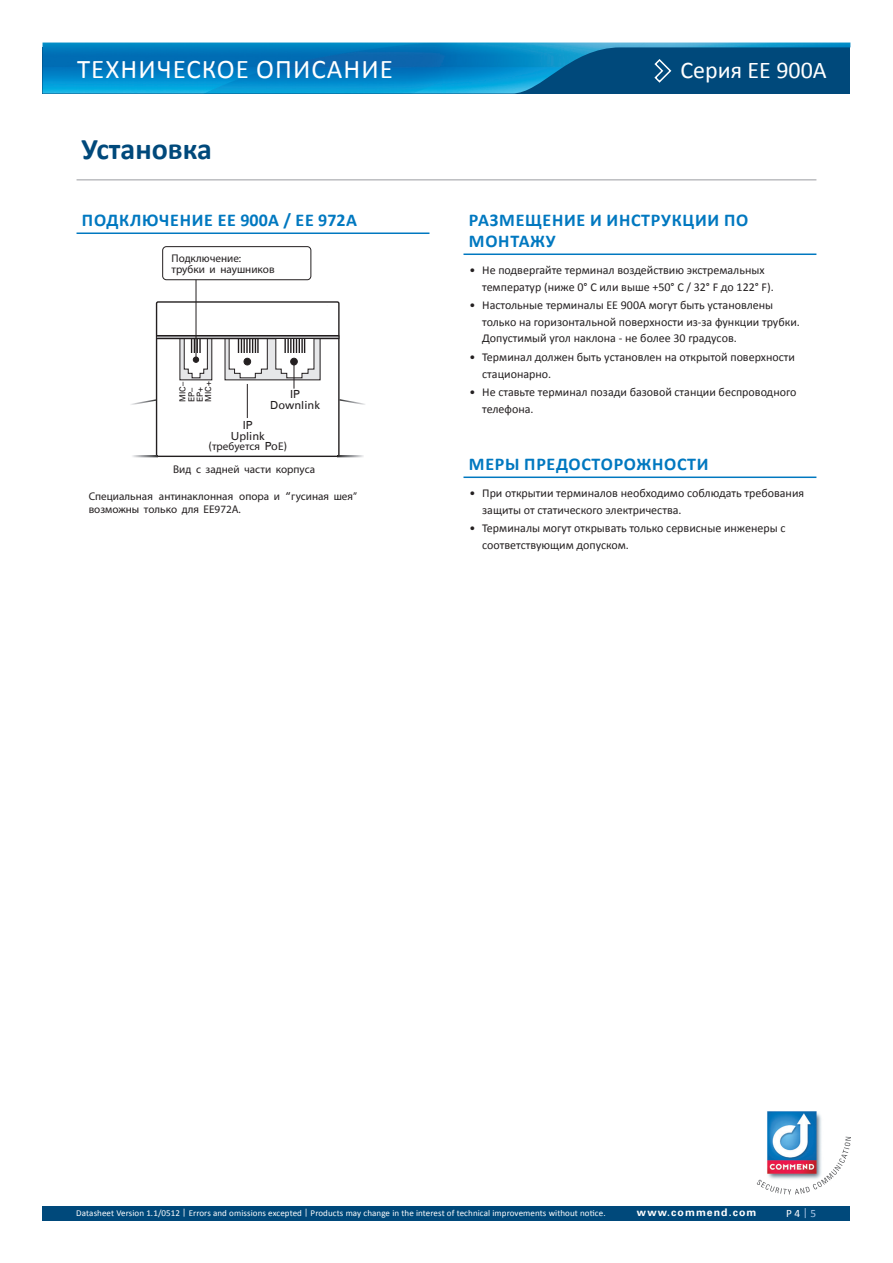
<style>
.page{position:relative;width:893px;height:1263px;background:#fff}
.page>*{position:absolute;margin:0;border:0;box-sizing:border-box;transform-origin:0 0}
.t1{font:700 30px "Calibri";color:#00497b}
.t2{font:27px "Calibri";letter-spacing:.04em;color:#fff}
.t3{font:24px "Calibri";color:#fff}
.t4{font:700 18px/21px "Calibri";letter-spacing:.04em;color:#0078c0}
.t5{font:12px/16.5px "Calibri";color:#231f20}
.t6{font:11.25px "Calibri";color:#fff}
.t7{font:11.1px/13.4px "Myriad Pro";color:#231f20}
.t8{font:11.1px/10.5px "Univers Com 55 Roman";color:#231f20;text-align:center}
.t9{font:700 10.5px "Univers Com 65";letter-spacing:.1em;color:#fff}
.t10{font:9px "Calibri";letter-spacing:.01em;color:#fff}
.t11{font:8.4px/8.6px "Univers Com 55 Roman";color:#231f20}
.s1{font-family:"Univers Com 55 Roman"}
.s2{color:#adc7e7}
</style>
<div class="page">
<img style="left:43px;top:43px;width:807px;height:51px">
<svg style="left:653px;top:58px;width:19px;height:26px"></svg>
<div style="left:43px;top:1205px;width:807px;height:15px;background:#00497b"></div>
<img style="left:767px;top:1111px;width:55px;height:26px">
<svg style="left:756px;top:1137px;width:94px;height:57px"></svg>
<hr style="left:77px;top:179px;width:739px;height:2px;background:#bcbdc0">
<hr style="left:463px;top:253px;width:353px;height:2px;background:#0078c0">
<hr style="left:77px;top:232px;width:352px;height:2px;background:#0078c0">
<hr style="left:463px;top:476px;width:353px;height:2px;background:#0078c0">
<div style="left:156px;top:301px;width:184px;height:156px;border:1px solid #231f20;border-radius:2px"></div>
<svg style="left:180px;top:338px;width:32px;height:42px"></svg>
<div style="left:225px;top:338px;width:95px;height:42px;background:#e6e7e9"></div>
<svg style="left:229px;top:339px;width:39px;height:39px"></svg>
<hr style="left:157px;top:335px;width:182px;height:1px;background:#231f20">
<hr style="left:157px;top:338px;width:182px;height:1px;background:#231f20">
<hr style="left:196px;top:278px;width:1px;height:82px;background:#231f20">
<svg style="left:184px;top:339px;width:24px;height:39px"></svg>
<hr style="left:247px;top:384px;width:1px;height:34px;background:#231f20">
<div style="left:244px;top:358px;width:7px;height:7px;background:#231f20;border-radius:50%"></div>
<div style="left:244px;top:358px;width:7px;height:7px;border:1px solid #231f20;border-radius:50%"></div>
<svg style="left:275px;top:339px;width:39px;height:50px"></svg>
<div style="left:291px;top:358px;width:6px;height:7px;background:#231f20;border-radius:50%"></div>
<div style="left:290px;top:358px;width:7px;height:7px;border:1px solid #231f20;border-radius:50%"></div>
<svg style="left:337px;top:456px;width:27px;height:1px"></svg>
<img style="left:339px;top:399px;width:26px;height:6px">
<svg style="left:132px;top:456px;width:26px;height:1px"></svg>
<img style="left:131px;top:399px;width:25px;height:6px">
<div style="left:162px;top:246px;width:149px;height:34px;border:1px solid #231f20;border-radius:4px"></div>
<h2 class="t2" style="left:77px;top:52px;width:317px">техническое описание</h2>
<h3 class="t3" style="left:680px;top:54px;width:148px">Серия EE 900A</h3>
<h1 class="t1" style="left:82px;top:129px;width:132px">Установка</h1>
<h3 class="t4" style="left:82px;top:210px;width:276px">Подключение EE 900A / EE 972A</h3>
<p class="t7" style="left:172px;top:252px;width:105px;line-height:11.2px">Подключение: трубки и наушников</p>
<p class="t11" style="left:178px;top:402px;width:22px;rotate:-90deg">MIC–<br>EP–<br>EP+<br>MIC+</p>
<p class="t8" style="left:270px;top:389px;width:51px">IP<br>Downlink</p>
<p class="t8" style="left:231px;top:420px;width:35px">IP<br>Uplink</p>
<p class="t7" style="left:208px;top:440px;width:80px"><span class="s1">(</span>требуется <span class="s1">Po</span>Е<span class="s1">)</span></p>
<p class="t7" style="left:173px;top:463px;width:143px">Вид с задней части корпуса</p>
<p class="t7" style="left:89px;top:489px;width:270px">Специальная антинаклонная опора и <span class="s1">“</span>гусиная шея” возможны только для ЕЕ972А.</p>
<h3 class="t4" style="left:469px;top:210px;width:281px">Размещение и инструкции по монтажу</h3>
<p class="t5" style="left:482px;top:262px;width:293px;text-indent:-13px">• Не подвергайте терминал воздействию экстремальных температур (ниже 0° C или выше +50° C / 32° F до 122° F).</p>
<p class="t5" style="left:482px;top:297px;width:319px;text-indent:-13px">• Настольные терминалы EE 900A могут быть установлены только на горизонтальной поверхности из-за функции трубки.<br>Допустимый угол наклона - не более 30 градусов.</p>
<p class="t5" style="left:482px;top:349px;width:314px;text-indent:-13px">• Терминал должен быть установлен на открытой поверхности стационарно.</p>
<p class="t5" style="left:482px;top:384px;width:316px;text-indent:-13px">• Не ставьте терминал позади базовой станции беспроводного телефона.</p>
<h3 class="t4" style="left:469px;top:454px;width:241px">Меры предосторожности</h3>
<p class="t5" style="left:482px;top:485px;width:323px;text-indent:-13px">• При открытии терминалов необходимо соблюдать требования защиты от статического электричества.</p>
<p class="t5" style="left:482px;top:520px;width:305px;text-indent:-13px">• Терминалы могут открывать только сервисные инженеры с соответствующим допуском.</p>
<p class="t10" style="left:76px;top:1207px;width:531px">Datasheet Version 1.1/0512 | Errors and omissions excepted | Products may change in the interest of technical improvements without notice.</p>
<p class="t9" style="left:637px;top:1206px;width:121px">www.commend.com</p>
<p class="t6" style="left:786px;top:1206px;width:32px">P 4<span class="s2">| 5</span></p>
</div>
